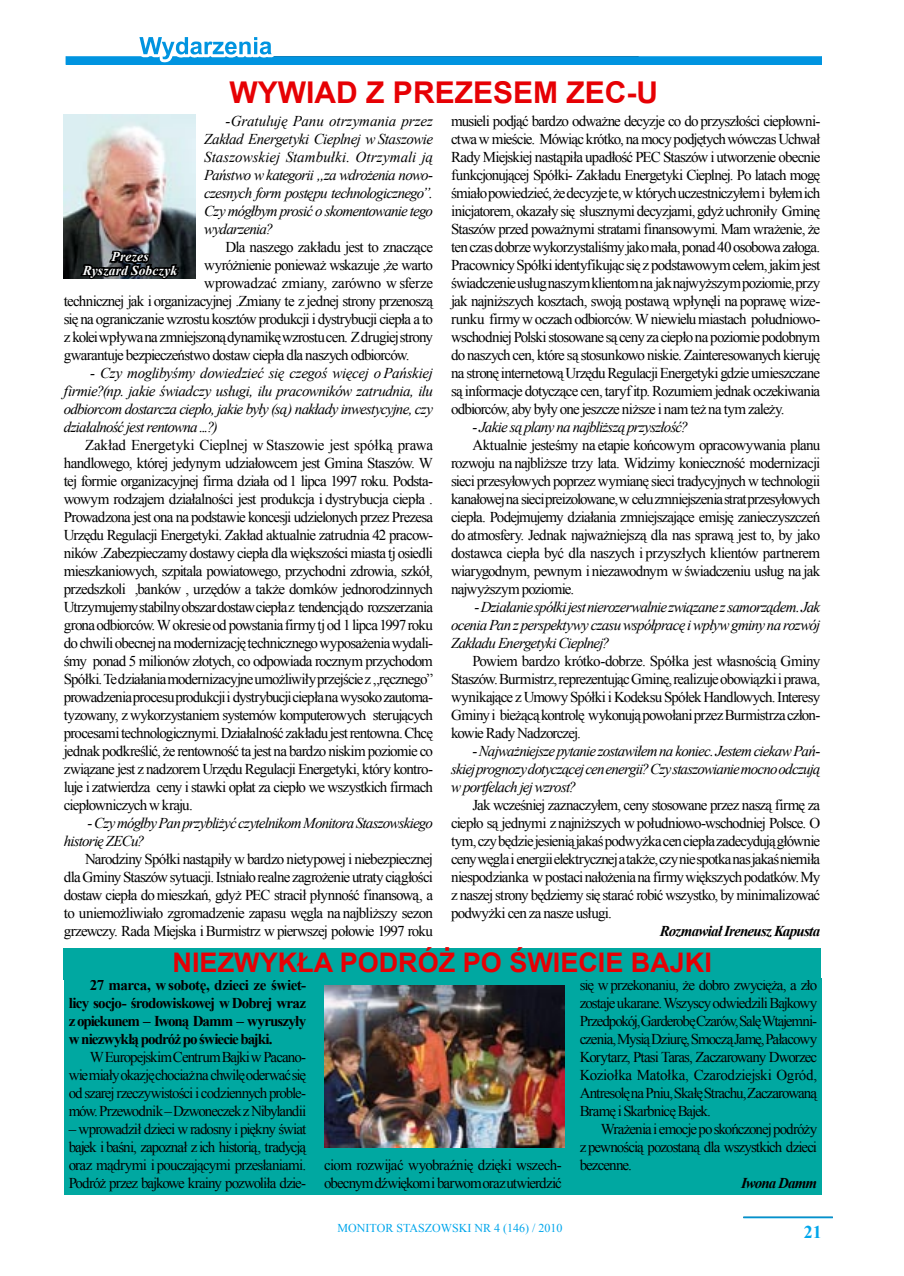
<style>
.page{position:relative;width:904px;height:1276px;background:#fff}
.page>*{position:absolute;margin:0;border:0;box-sizing:border-box;transform-origin:0 0}
.t1{font:700 30px "Arial";color:#e60004}
.t2{font:700 27px "Arial";color:#e60004}
.t3{font:700 18px "Times New Roman";color:#00a6eb}
.t4{font:15px/18px "Times New Roman";letter-spacing:-.055em;color:#000;text-align:justify}
.t5{font:italic 15px/18px "Times New Roman";letter-spacing:-.055em;color:#000;text-align:justify}
.t6{font:700 15px/18px "Times New Roman";letter-spacing:-.065em;color:#000;text-align:justify}
.t7{font:italic 700 15px "Times New Roman";letter-spacing:-.055em;color:#000}
.t8{font:15px "Times New Roman";letter-spacing:-.02em;color:#000}
.t9{font:italic 700 13.5px/13.5px "Times New Roman";letter-spacing:.01em;color:#fbfcfc;text-align:center}
.t10{font:12px "Times New Roman";color:#00a6eb}
</style>
<div class="page">
<hr style="left:743px;top:1216px;width:89px;height:1px;background:#00a6eb">
<hr style="left:743px;top:1217px;width:89px;height:1px;background:#00a6eb">
<div style="left:66px;top:57px;width:755px;height:7px;background:#0094e0"></div>
<svg style="left:136px;top:37px;width:138px;height:25px"></svg>
<div style="left:64px;top:978px;width:757px;height:217px;background:#00a8a1"></div>
<div style="left:64px;top:948px;width:757px;height:31px;background:#00a8a1"></div>
<img style="left:324px;top:985px;width:240px;height:162px">
<img style="left:64px;top:115px;width:132px;height:164px">
<img style="left:78px;top:136px;width:103px;height:144px">
<h1 class="t1" style="left:229px;top:72px;width:425px">WYWIAD Z PREZESEM ZEC-U</h1>
<p class="t5" style="left:204px;top:112px;width:230px;text-indent:21px">-Gratuluję Panu otrzymania przez Zakład Energetyki Cieplnej w Staszowie Staszowskiej Stambułki. Otrzymali ją Państwo w kategorii „za wdrożenia nowo&shy;czesnych form postępu technologicznego”.<br>Czy mógłbym prosić o skomentowanie tego wydarzenia?</p>
<p class="t4" style="left:225px;top:238px;width:209px">Dla naszego zakładu jest to znaczące</p>
<p class="t4" style="left:204px;top:256px;width:230px">wyróżnienie ponieważ wskazuje ,że warto</p>
<p class="t8" style="left:204px;top:273px;width:230px">wprowadzać zmiany, zarówno w sferze</p>
<p class="t4" style="left:64px;top:292px;width:371px">technicznej jak i organizacyjnej .Zmiany te z jednej strony przenoszą</p>
<p class="t4" style="left:64px;top:310px;width:371px">się na ograniczanie wzrostu kosztów produkcji i dystrybucji ciepła a to</p>
<p class="t4" style="left:64px;top:328px;width:371px">z kolei wpływa na zmniejszoną dynamikę wzrostu cen. Z drugiej strony</p>
<p class="t4" style="left:64px;top:346px;width:347px">gwarantuje bezpieczeństwo dostaw ciepła dla naszych odbiorców.</p>
<p class="t5" style="left:64px;top:364px;width:371px;text-indent:26px">- Czy moglibyśmy dowiedzieć się czegoś więcej o Pańskiej firmie?(np. jakie świadczy usługi, ilu pracowników zatrudnia, ilu odbiorcom dostarcza ciepło, jakie były (są) nakłady inwestycyjne, czy działalność jest rentowna ...?)</p>
<p class="t4" style="left:64px;top:436px;width:371px;text-indent:21px">Zakład Energetyki Cieplnej w Staszowie jest spółką prawa handlowego, której jedynym udziałowcem jest Gmina Staszów. W tej formie organizacyjnej firma działa od 1 lipca 1997 roku. Podsta&shy;wowym rodzajem działalności jest produkcja i dystrybucja ciepła .<br>Prowadzona jest ona na podstawie koncesji udzielonych przez Prezesa Urzędu Regulacji Energetyki. Zakład aktualnie zatrudnia 42 pracow&shy;ników .Zabezpieczamy dostawy ciepła dla większości miasta tj osiedli mieszkaniowych, szpitala powiatowego, przychodni zdrowia, szkół, przedszkoli ,banków , urzędów a także domków jednorodzinnych Utrzymujemy stabilny obszar dostaw ciepła z tendencją do rozszerzania grona odbiorców. W okresie od powstania firmy tj od 1 lipca 1997 roku do chwili obecnej na modernizację technicznego wyposażenia wydali&shy;śmy ponad 5 milionów złotych, co odpowiada rocznym przychodom Spółki. Te działania modernizacyjne umożliwiły przejście z „ręcznego” prowadzenia procesu produkcji i dystrybucji ciepła na wysoko zautoma&shy;tyzowany, z wykorzystaniem systemów komputerowych sterujących procesami technologicznymi. Działalność zakładu jest rentowna. Chcę jednak podkreślić, że rentowność ta jest na bardzo niskim poziomie co związane jest z nadzorem Urzędu Regulacji Energetyki, który kontro&shy;luje i zatwierdza ceny i stawki opłat za ciepło we wszystkich firmach ciepłowniczych w kraju.</p>
<p class="t5" style="left:64px;top:814px;width:371px;text-indent:24px">- Czy mógłby Pan przybliżyć czytelnikom Monitora Staszowskiego historię ZECu?</p>
<p class="t4" style="left:64px;top:850px;width:371px;text-indent:21px">Narodziny Spółki nastąpiły w bardzo nietypowej i niebezpiecznej dla Gminy Staszów sytuacji. Istniało realne zagrożenie utraty ciągłości dostaw ciepła do mieszkań, gdyż PEC stracił płynność finansową, a to uniemożliwiało zgromadzenie zapasu węgla na najbliższy sezon grzewczy. Rada Miejska i Burmistrz w pierwszej połowie 1997 roku</p>
<p class="t9" style="left:83px;top:249px;width:96px">Prezes<br>Ryszard Sobczyk</p>
<p class="t4" style="left:451px;top:112px;width:371px">musieli podjąć bardzo odważne decyzje co do przyszłości ciepłowni&shy;ctwa w mieście. Mówiąc krótko, na mocy podjętych wówczas Uchwał Rady Miejskiej nastąpiła upadłość PEC Staszów i utworzenie obecnie funkcjonującej Spółki- Zakładu Energetyki Cieplnej. Po latach mogę śmiało powiedzieć, że decyzje te, w których uczestniczyłem i byłem ich inicjatorem, okazały się słusznymi decyzjami, gdyż uchroniły Gminę Staszów przed poważnymi stratami finansowymi. Mam wrażenie, że ten czas dobrze wykorzystaliśmy jako mała, ponad 40 osobowa załoga.<br>Pracownicy Spółki identyfikując się z podstawowym celem, jakim jest świadczenie usług naszym klientom na jak najwyższym poziomie, przy jak najniższych kosztach, swoją postawą wpłynęli na poprawę wize&shy;runku firmy w oczach odbiorców. W niewielu miastach południowo&shy;wschodniej Polski stosowane są ceny za ciepło na poziomie podobnym do naszych cen, które są stosunkowo niskie. Zainteresowanych kieruję na stronę internetową Urzędu Regulacji Energetyki gdzie umieszczane są informacje dotyczące cen, taryf itp. Rozumiem jednak oczekiwania odbiorców, aby były one jeszcze niższe i nam też na tym zależy.</p>
<p class="t5" style="left:472px;top:418px;width:217px">- Jakie są plany na najbliższą przyszłość?</p>
<p class="t4" style="left:451px;top:436px;width:371px;text-indent:21px">Aktualnie jesteśmy na etapie końcowym opracowywania planu rozwoju na najbliższe trzy lata. Widzimy konieczność modernizacji sieci przesyłowych poprzez wymianę sieci tradycyjnych w technologii kanałowej na sieci preizolowane, w celu zmniejszenia strat przesyłowych ciepła. Podejmujemy działania zmniejszające emisję zanieczyszczeń do atmosfery. Jednak najważniejszą dla nas sprawą jest to, by jako dostawca ciepła być dla naszych i przyszłych klientów partnerem wiarygodnym, pewnym i niezawodnym w świadczeniu usług na jak najwyższym poziomie.</p>
<p class="t5" style="left:451px;top:598px;width:371px;text-indent:23px">- Działanie spółki jest nierozerwalnie związane z samorządem. Jak ocenia Pan z perspektywy czasu współpracę i wpływ gminy na rozwój Zakładu Energetyki Cieplnej?</p>
<p class="t4" style="left:451px;top:652px;width:371px;text-indent:21px">Powiem bardzo krótko-dobrze. Spółka jest własnością Gminy Staszów. Burmistrz, reprezentując Gminę, realizuje obowiązki i prawa, wynikające z Umowy Spółki i Kodeksu Spółek Handlowych. Interesy Gminy i bieżącą kontrolę wykonują powołani przez Burmistrza człon&shy;kowie Rady Nadzorczej.</p>
<p class="t5" style="left:451px;top:742px;width:371px;text-indent:21px">- Najważniejsze pytanie zostawiłem na koniec. Jestem ciekaw Pań&shy;skiej prognozy dotyczącej cen energii? Czy staszowianie mocno odczują w portfelach jej wzrost?</p>
<p class="t4" style="left:451px;top:796px;width:371px;text-indent:21px">Jak wcześniej zaznaczyłem, ceny stosowane przez naszą firmę za ciepło są jednymi z najniższych w południowo-wschodniej Polsce. O tym, czy będzie jesienią jakaś podwyżka cen ciepła zadecydują głównie ceny węgla i energii elektrycznej a także, czy nie spotka nas jakaś niemiła niespodzianka w postaci nałożenia na firmy większych podatków. My z naszej strony będziemy się starać robić wszystko, by minimalizować podwyżki cen za nasze usługi.</p>
<p class="t7" style="left:660px;top:921px;width:162px">Rozmawiał Ireneusz Kapusta</p>
<h2 class="t2" style="left:173px;top:945px;width:525px">NIEZWYKŁA PODRÓŻ PO ŚWIECIE BAJKI</h2>
<p class="t6" style="left:69px;top:976px;width:239px;text-indent:21px">27 marca, w sobotę, dzieci ze świet&shy;licy socjo- środowiskowej w Dobrej wraz z opiekunem – Iwoną Damm – wyruszyły w niezwykłą podróż po świecie bajki.</p>
<p class="t4" style="left:69px;top:1048px;width:239px;text-indent:21px">W Europejskim Centrum Bajki w Pacano&shy;wie miały okazję chociaż na chwilę oderwać się od szarej rzeczywistości i codziennych proble&shy;mów. Przewodnik – Dzwoneczek z Nibylandii</p>
<p class="t4" style="left:69px;top:1120px;width:239px">– wprowadził dzieci w radosny i piękny świat bajek i baśni, zapoznał z ich historią, tradycją oraz mądrymi i pouczającymi przesłaniami.<br>Podróż przez bajkowe krainy pozwoliła dzie-</p>
<p class="t4" style="left:324px;top:1156px;width:239px">ciom rozwijać wyobraźnię dzięki wszech&shy;obecnym dźwiękom i barwom oraz utwierdzić</p>
<p class="t10" style="left:337px;top:1220px;width:226px">MONITOR STASZOWSKI NR 4 (146) / 2010</p>
<p class="t4" style="left:579px;top:976px;width:239px">się w przekonaniu, że dobro zwycięża, a zło zostaje ukarane. Wszyscy odwiedzili Bajkowy Przedpokój, Garderobę Czarów, Salę Wtajemni&shy;czenia, Mysią Dziurę, Smoczą Jamę, Pałacowy Korytarz, Ptasi Taras, Zaczarowany Dworzec Koziołka Matołka, Czarodziejski Ogród, Antresolę na Pniu, Skałę Strachu, Zaczarowaną Bramę i Skarbnicę Bajek.</p>
<p class="t4" style="left:579px;top:1120px;width:239px;text-indent:21px">Wrażenia i emocje po skończonej podróży z pewnością pozostaną dla wszystkich dzieci bezcenne.</p>
<p class="t7" style="left:741px;top:1173px;width:77px">Iwona Damm</p>
<p class="t3" style="left:804px;top:1219px;width:19px">21</p>
</div>
